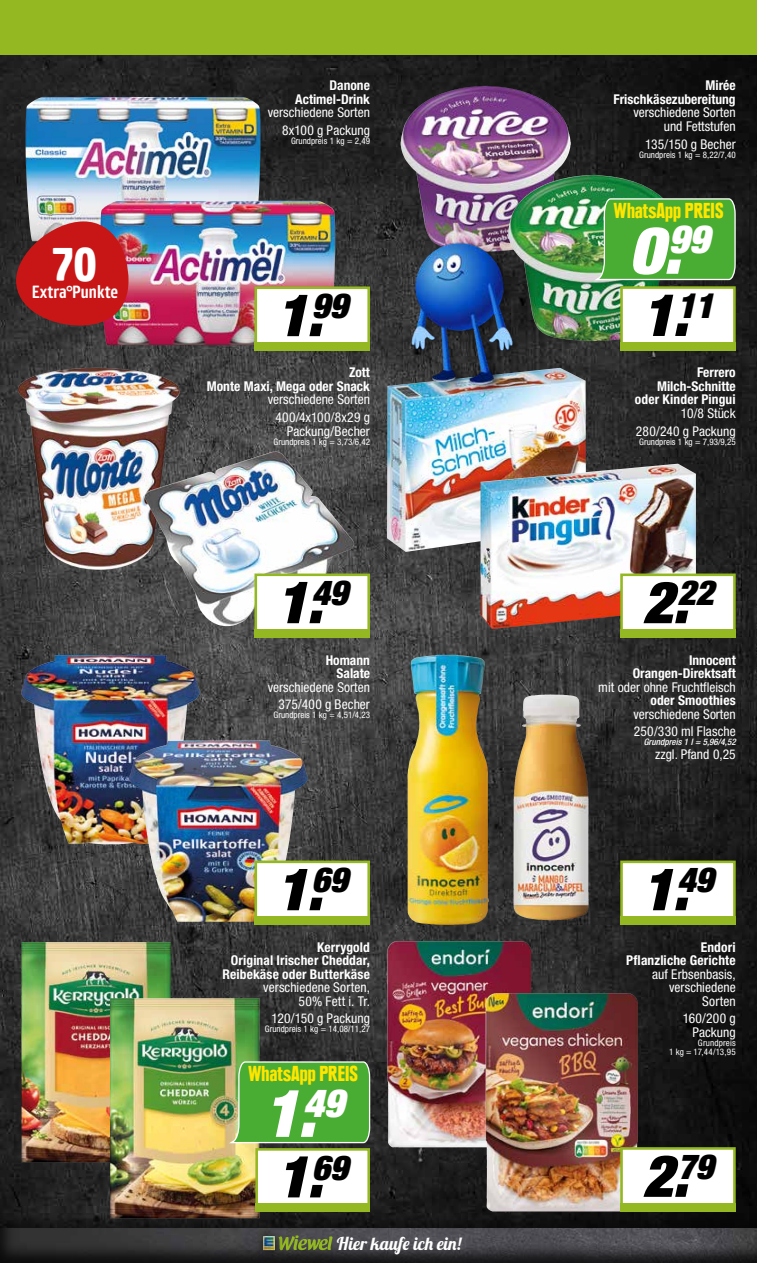
<style>
.page{position:relative;width:757px;height:1263px;background:#fff}
.page>*{position:absolute;margin:0;border:0;box-sizing:border-box;transform-origin:0 0}
.t1{font:700 48px "PAYBACK";color:#fff}
.t2{font:italic 900 condensed 39px "Helvetica Neue LT Std";color:#fff}
.t3{font:italic 900 condensed 34.65px "Helvetica Neue LT Std";color:#000}
.t4{font:italic 900 condensed 34.35px "Helvetica Neue LT Std";color:#000}
.t5{font:900 condensed 21.45px "Plak Com";letter-spacing:.01em;color:#ffe600}
.t6{font:17.85px "Lobster 1.4";color:#fff}
.t7{font:17.55px "PAYBACK";color:#fff}
.t8{font:condensed 13.5px/17.7px "Helvetica Neue LT Std";color:#fff;text-align:right}
.t9{font:700 condensed 13.5px/13.5px "Helvetica Neue LT Std";color:#fff;text-align:right}
.t10{font:condensed 9px/9px "Helvetica Neue LT Std";color:#fff;text-align:right}
.t11{font:italic 500 condensed 9px "Helvetica Neue LT Std";color:#fff}
.s1{font-size:58.35px}
.s2{font-size:59.4px}
.s3{font-size:65.7px}
.s4{font-size:66.9px}
.s5{font-size:57.9px}
.s6{font-size:58.95px}
</style>
<div class="page">
<img style="left:0;top:54px;width:757px;height:1158px">
<div style="left:0;top:1212px;width:757px;height:51px;background:#000;opacity:.3"></div>
<div style="left:0;top:1227px;width:757px;height:36px;background:#000;opacity:.75"></div>
<hr style="left:755px;top:1227px;width:2px;height:36px;background:#000;opacity:.75">
<div style="left:0;top:0;width:757px;height:54px;background:#93b822"></div>
<svg style="left:284px;top:1235px;width:48px;height:15px"></svg>
<div style="left:254px;top:1227px;width:30px;height:32px;background:#000;opacity:.75"></div>
<img style="left:263px;top:1236px;width:12px;height:14px">
<img style="left:17px;top:368px;width:163px;height:202px">
<img style="left:425px;top:86px;width:57px;height:16px">
<img style="left:508px;top:175px;width:170px;height:166px">
<img style="left:26px;top:97px;width:235px;height:141px">
<img style="left:100px;top:201px;width:235px;height:144px">
<img style="left:145px;top:452px;width:209px;height:176px">
<img style="left:387px;top:368px;width:199px;height:184px">
<img style="left:480px;top:464px;width:216px;height:165px">
<img style="left:27px;top:655px;width:56px;height:19px">
<img style="left:134px;top:741px;width:61px;height:19px">
<img style="left:407px;top:655px;width:82px;height:270px">
<img style="left:513px;top:694px;width:36px;height:221px">
<div style="left:254px;top:573px;width:116px;height:65px;background:#fff;border:3px solid #93b822"></div>
<div style="left:254px;top:629px;width:116px;height:9px;background:#93b822"></div>
<div style="left:620px;top:573px;width:116px;height:65px;background:#fff;border:3px solid #93b822"></div>
<div style="left:620px;top:629px;width:116px;height:9px;background:#93b822"></div>
<div style="left:254px;top:860px;width:116px;height:65px;background:#fff;border:3px solid #93b822"></div>
<div style="left:254px;top:916px;width:116px;height:9px;background:#93b822"></div>
<div style="left:620px;top:860px;width:116px;height:65px;background:#fff;border:3px solid #93b822"></div>
<div style="left:620px;top:916px;width:116px;height:9px;background:#93b822"></div>
<img style="left:387px;top:941px;width:144px;height:206px">
<img style="left:485px;top:993px;width:153px;height:218px">
<div style="left:620px;top:1147px;width:116px;height:64px;background:#fff;border:3px solid #93b822"></div>
<div style="left:620px;top:1203px;width:116px;height:8px;background:#93b822"></div>
<img style="left:353px;top:204px;width:218px;height:218px">
<div style="left:620px;top:286px;width:116px;height:65px;background:#fff;border:3px solid #93b822"></div>
<div style="left:620px;top:342px;width:116px;height:9px;background:#93b822"></div>
<div style="left:254px;top:286px;width:116px;height:65px;background:#fff;border:3px solid #93b822"></div>
<div style="left:254px;top:342px;width:116px;height:9px;background:#93b822"></div>
<svg style="left:592px;top:198px;width:144px;height:83px;background:#54af41"></svg>
<div style="left:16px;top:221px;width:112px;height:105px;background:#c81617;border-radius:46px"></div>
<img style="left:21px;top:942px;width:150px;height:220px">
<img style="left:110px;top:998px;width:149px;height:220px">
<div style="left:255px;top:1148px;width:115px;height:64px;background:#fff;border:3px solid #93b822"></div>
<div style="left:255px;top:1204px;width:115px;height:8px;background:#93b822"></div>
<svg style="left:227px;top:1061px;width:144px;height:83px;background:#5aaf41"></svg>
<h1 class="t1" style="left:53px;top:237px;width:46px">70</h1>
<p class="t7" style="left:32px;top:282px;width:88px">Extra°Punkte</p>
<p class="t9" style="left:295px;top:79px;width:76px">Danone<br>Actimel-Drink</p>
<p class="t8" style="left:268px;top:104px;width:104px">verschiedene Sorten<br>8x100 g Packung</p>
<p class="t10" style="left:291px;top:136px;width:80px">Grundpreis 1 kg = 2,49</p>
<h3 class="t3" style="left:277px;top:284px;width:73px"><span class="s1">1</span><span class="s2">.</span>99</h3>
<p class="t9" style="left:207px;top:366px;width:165px">Zott<br>Monte Maxi, Mega oder Snack</p>
<p class="t8" style="left:268px;top:391px;width:104px;text-align:center">verschiedene Sorten<br>400/4x100/8x29 g</p>
<p class="t8" style="left:287px;top:422px;width:85px">Packung/Becher</p>
<p class="t10" style="left:273px;top:437px;width:98px">Grundpreis 1 kg = 3,73/6,42</p>
<p class="t9" style="left:613px;top:79px;width:124px">Mirée<br>Frischkäsezubereitung</p>
<p class="t8" style="left:633px;top:106px;width:104px;line-height:13.5px">verschiedene Sorten und Fettstufen</p>
<p class="t8" style="left:645px;top:135px;width:92px">135/150 g Becher</p>
<p class="t10" style="left:639px;top:150px;width:98px">Grundpreis 1 kg = 8,22/7,40</p>
<h3 class="t5" style="left:614px;top:198px;width:111px">WhatsApp PREIS</h3>
<h2 class="t2" style="left:629px;top:215px;width:82px"><span class="s3">0</span><span class="s4">.</span>99</h2>
<h3 class="t3" style="left:642px;top:283px;width:73px"><span class="s1">1</span><span class="s2">.</span>11</h3>
<p class="t9" style="left:635px;top:366px;width:102px">Ferrero<br>Milch-Schnitte oder Kinder Pingui</p>
<p class="t8" style="left:636px;top:404px;width:101px">10/8 Stück<br>280/240 g Packung</p>
<p class="t10" style="left:639px;top:437px;width:98px">Grundpreis 1 kg = 7,93/9,25</p>
<h3 class="t3" style="left:277px;top:571px;width:73px"><span class="s1">1</span><span class="s2">.</span>49</h3>
<h3 class="t3" style="left:642px;top:571px;width:73px"><span class="s1">2</span><span class="s2">.</span>22</h3>
<p class="t9" style="left:326px;top:653px;width:46px">Homann<br>Salate</p>
<p class="t8" style="left:268px;top:678px;width:104px">verschiedene Sorten<br>375/400 g Becher</p>
<p class="t10" style="left:273px;top:710px;width:98px">Grundpreis 1 kg = 4,51/4,23</p>
<p class="t9" style="left:633px;top:653px;width:104px">Innocent<br>Orangen-Direktsaft</p>
<p class="t8" style="left:598px;top:678px;width:139px">mit oder ohne Fruchtfleisch</p>
<p class="t9" style="left:650px;top:693px;width:87px">oder Smoothies</p>
<p class="t8" style="left:633px;top:705px;width:104px;text-align:left">verschiedene Sorten<br>250/330 ml Flasche</p>
<p class="t11" style="left:644px;top:737px;width:93px">Grundpreis 1 l = 5,96/4,52</p>
<p class="t8" style="left:655px;top:745px;width:82px">zzgl. Pfand 0,25</p>
<h3 class="t3" style="left:277px;top:858px;width:73px"><span class="s1">1</span><span class="s2">.</span>69</h3>
<h3 class="t3" style="left:642px;top:858px;width:73px"><span class="s1">1</span><span class="s2">.</span>49</h3>
<p class="t9" style="left:222px;top:940px;width:149px">Kerrygold<br>Original Irischer Cheddar,<br>Reibekäse oder Butterkäse</p>
<p class="t8" style="left:263px;top:980px;width:108px;line-height:13.5px">verschiedene Sorten,<br>50% Fett i. Tr.</p>
<p class="t8" style="left:272px;top:1009px;width:100px">120/150 g Packung</p>
<p class="t10" style="left:265px;top:1024px;width:107px">Grundpreis 1 kg = 14,08/11,27</p>
<h3 class="t5" style="left:248px;top:1061px;width:111px">WhatsApp PREIS</h3>
<h2 class="t2" style="left:264px;top:1078px;width:82px"><span class="s3">1</span><span class="s4">.</span>49</h2>
<h3 class="t4" style="left:277px;top:1145px;width:72px"><span class="s5">1</span><span class="s6">.</span>69</h3>
<h3 class="t6" style="left:337px;top:1232px;width:126px">Hier kaufe ich ein!</h3>
<p class="t9" style="left:626px;top:940px;width:111px">Endori<br>Pflanzliche Gerichte</p>
<p class="t8" style="left:652px;top:967px;width:85px;line-height:13.5px">auf Erbsenbasis, verschiedene<br>Sorten</p>
<p class="t8" style="left:683px;top:1012px;width:55px;line-height:13.5px">160/200 g<br>Packung</p>
<p class="t10" style="left:669px;top:1038px;width:68px">Grundpreis<br>1 kg = 17,44/13,95</p>
<h3 class="t3" style="left:642px;top:1144px;width:73px"><span class="s1">2</span><span class="s2">.</span>79</h3>
</div>
